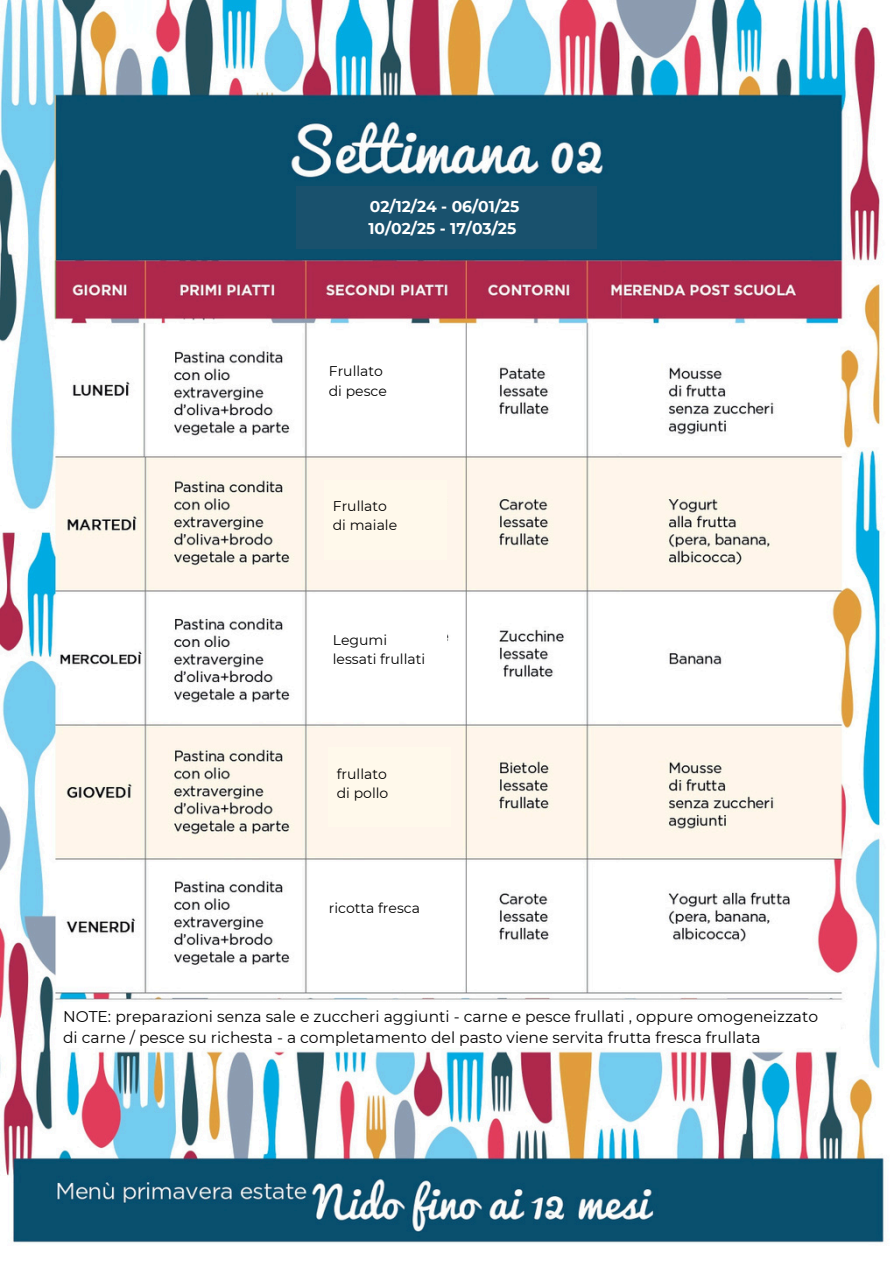
<style>
.page{position:relative;width:894px;height:1264px;background:#fff}
.page>*{position:absolute;margin:0;border:0;box-sizing:border-box;transform-origin:0 0}
.t1{font:15.45px "Montserrat";color:#000}
.t2{font:700 15.45px/21.8px "Montserrat";color:#fff}
.t3{font:13.95px "Montserrat";color:#000}
</style>
<div class="page">
<img style="left:0;top:0;width:884px;height:1243px">
<div style="left:296px;top:187px;width:301px;height:62px;background:#19516d"></div>
<div style="left:63px;top:1002px;width:774px;height:46px;background:#fff"></div>
<div style="left:321px;top:345px;width:121px;height:80px;background:#fff"></div>
<div style="left:325px;top:479px;width:121px;height:80px;background:#fff9eb"></div>
<div style="left:325px;top:613px;width:121px;height:80px;background:#fff"></div>
<div style="left:329px;top:747px;width:121px;height:80px;background:#fff9eb"></div>
<div style="left:321px;top:881px;width:121px;height:80px;background:#fff"></div>
<h1 class="t2" style="left:368px;top:195px;width:152px">02/12/24 - 06/01/25<br>10/02/25 - 17/03/25</h1>
<p class="t3" style="left:329px;top:363px;width:56px">Frullato</p>
<p class="t3" style="left:329px;top:382px;width:60px">di pesce</p>
<p class="t3" style="left:333px;top:497px;width:56px">Frullato</p>
<p class="t3" style="left:333px;top:516px;width:66px">di maiale</p>
<p class="t3" style="left:333px;top:631px;width:56px">Legumi</p>
<p class="t3" style="left:333px;top:650px;width:94px">lessati frullati</p>
<p class="t3" style="left:337px;top:765px;width:52px">frullato</p>
<p class="t3" style="left:337px;top:784px;width:53px">di pollo</p>
<p class="t3" style="left:329px;top:899px;width:93px">ricotta fresca</p>
<p class="t1" style="left:63px;top:1006px;width:756px">NOTE: preparazioni senza sale e zuccheri aggiunti - carne e pesce frullati , oppure omogeneizzato</p>
<p class="t1" style="left:63px;top:1028px;width:699px">di carne / pesce su richesta - a completamento del pasto viene servita frutta fresca frullata</p>
</div>
